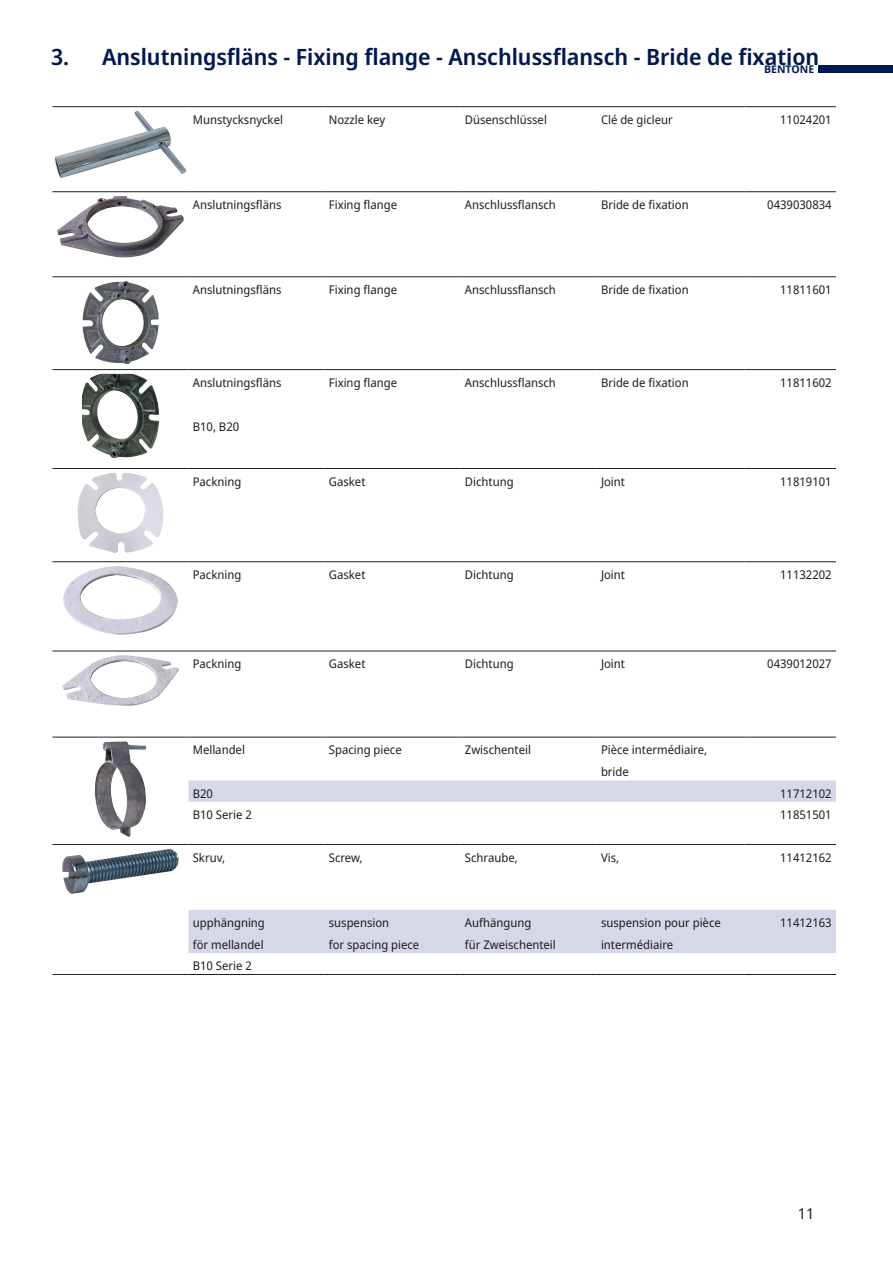
<style>
.page{position:relative;width:893px;height:1263px;background:#fff}
.page>*{position:absolute;margin:0;border:0;box-sizing:border-box;transform-origin:0 0}
.t1{font:600 22.5px "Noto Sans Display";color:#001954}
.t2{font:15px "Noto Sans";color:#231f20}
.Tabelltext{font:12px "Noto Sans Display";color:#231f20}
.Tabelltext_höger{font:12px "Noto Sans Display";color:#231f20}
.t3{font:700 10.5px "Noto Sans";color:#001954}
</style>
<div class="page">
<div style="left:819px;top:66px;width:74px;height:7px;background:#001954"></div>
<svg style="left:189px;top:780px;width:647px;height:173px"></svg>
<hr style="left:189px;top:106px;width:136px;height:1px;background:#231f20">
<hr style="left:325px;top:106px;width:136px;height:1px;background:#231f20">
<hr style="left:461px;top:106px;width:136px;height:1px;background:#231f20">
<hr style="left:597px;top:106px;width:147px;height:1px;background:#231f20">
<hr style="left:744px;top:106px;width:92px;height:1px;background:#231f20">
<hr style="left:52px;top:191px;width:137px;height:1px;background:#231f20">
<hr style="left:189px;top:191px;width:136px;height:1px;background:#231f20">
<hr style="left:325px;top:191px;width:136px;height:1px;background:#231f20">
<hr style="left:461px;top:191px;width:136px;height:1px;background:#231f20">
<hr style="left:597px;top:191px;width:147px;height:1px;background:#231f20">
<hr style="left:744px;top:191px;width:92px;height:1px;background:#231f20">
<hr style="left:52px;top:276px;width:137px;height:1px;background:#231f20">
<hr style="left:189px;top:276px;width:136px;height:1px;background:#231f20">
<hr style="left:325px;top:276px;width:136px;height:1px;background:#231f20">
<hr style="left:461px;top:276px;width:136px;height:1px;background:#231f20">
<hr style="left:597px;top:276px;width:147px;height:1px;background:#231f20">
<hr style="left:744px;top:276px;width:92px;height:1px;background:#231f20">
<hr style="left:52px;top:369px;width:137px;height:1px;background:#231f20">
<hr style="left:189px;top:369px;width:136px;height:1px;background:#231f20">
<hr style="left:325px;top:369px;width:136px;height:1px;background:#231f20">
<hr style="left:461px;top:369px;width:136px;height:1px;background:#231f20">
<hr style="left:597px;top:369px;width:147px;height:1px;background:#231f20">
<hr style="left:744px;top:369px;width:92px;height:1px;background:#231f20">
<hr style="left:52px;top:468px;width:137px;height:1px;background:#231f20">
<hr style="left:189px;top:468px;width:136px;height:1px;background:#231f20">
<hr style="left:325px;top:468px;width:136px;height:1px;background:#231f20">
<hr style="left:461px;top:468px;width:136px;height:1px;background:#231f20">
<hr style="left:597px;top:468px;width:147px;height:1px;background:#231f20">
<hr style="left:744px;top:468px;width:92px;height:1px;background:#231f20">
<hr style="left:52px;top:561px;width:137px;height:1px;background:#231f20">
<hr style="left:189px;top:561px;width:136px;height:1px;background:#231f20">
<hr style="left:325px;top:561px;width:136px;height:1px;background:#231f20">
<hr style="left:461px;top:561px;width:136px;height:1px;background:#231f20">
<hr style="left:597px;top:561px;width:147px;height:1px;background:#231f20">
<hr style="left:744px;top:561px;width:92px;height:1px;background:#231f20">
<hr style="left:52px;top:651px;width:137px;height:1px;background:#231f20">
<hr style="left:189px;top:651px;width:136px;height:1px;background:#231f20">
<hr style="left:325px;top:651px;width:136px;height:1px;background:#231f20">
<hr style="left:461px;top:651px;width:136px;height:1px;background:#231f20">
<hr style="left:597px;top:651px;width:147px;height:1px;background:#231f20">
<hr style="left:744px;top:651px;width:92px;height:1px;background:#231f20">
<hr style="left:189px;top:737px;width:136px;height:1px;background:#231f20">
<hr style="left:325px;top:737px;width:136px;height:1px;background:#231f20">
<hr style="left:461px;top:737px;width:136px;height:1px;background:#231f20">
<hr style="left:597px;top:737px;width:147px;height:1px;background:#231f20">
<hr style="left:744px;top:737px;width:92px;height:1px;background:#231f20">
<hr style="left:189px;top:844px;width:136px;height:1px;background:#231f20">
<hr style="left:325px;top:844px;width:136px;height:1px;background:#231f20">
<hr style="left:461px;top:844px;width:136px;height:1px;background:#231f20">
<hr style="left:597px;top:844px;width:147px;height:1px;background:#231f20">
<hr style="left:744px;top:844px;width:92px;height:1px;background:#231f20">
<hr style="left:189px;top:974px;width:136px;height:1px;background:#231f20">
<hr style="left:325px;top:974px;width:136px;height:1px;background:#231f20">
<hr style="left:461px;top:974px;width:136px;height:1px;background:#231f20">
<hr style="left:597px;top:974px;width:147px;height:1px;background:#231f20">
<hr style="left:744px;top:974px;width:92px;height:1px;background:#231f20">
<hr style="left:52px;top:106px;width:137px;height:1px;background:#231f20">
<hr style="left:52px;top:737px;width:137px;height:1px;background:#231f20">
<hr style="left:52px;top:844px;width:137px;height:1px;background:#231f20">
<hr style="left:52px;top:974px;width:137px;height:1px;background:#231f20">
<img style="left:54px;top:111px;width:132px;height:67px">
<img style="left:57px;top:196px;width:127px;height:62px">
<img style="left:82px;top:281px;width:76px;height:83px">
<img style="left:82px;top:374px;width:77px;height:84px">
<img style="left:78px;top:473px;width:86px;height:80px">
<img style="left:63px;top:566px;width:115px;height:69px">
<img style="left:62px;top:655px;width:117px;height:51px">
<img style="left:94px;top:741px;width:52px;height:96px">
<img style="left:62px;top:849px;width:117px;height:45px">
<p class="t1" style="left:51px;top:41px;width:770px">3. Anslutningsfläns - Fixing flange - Anschlussflansch - Bride de fixation</p>
<p class="t3" style="left:764px;top:62px;width:52px">BENTONE</p>
<p class="Tabelltext" style="left:193px;top:111px;width:92px">Munstycksnyckel</p>
<p class="Tabelltext" style="left:329px;top:111px;width:58px">Nozzle key</p>
<p class="Tabelltext" style="left:465px;top:111px;width:84px">Düsenschlüssel</p>
<p class="Tabelltext" style="left:601px;top:111px;width:73px">Clé de gicleur</p>
<p class="Tabelltext_höger" style="left:780px;top:111px;width:53px">11024201</p>
<p class="Tabelltext" style="left:193px;top:196px;width:90px">Anslutningsfläns</p>
<p class="Tabelltext" style="left:329px;top:196px;width:70px">Fixing flange</p>
<p class="Tabelltext" style="left:465px;top:196px;width:93px">Anschlussflansch</p>
<p class="Tabelltext" style="left:601px;top:196px;width:89px">Bride de fixation</p>
<p class="Tabelltext_höger" style="left:767px;top:196px;width:66px">0439030834</p>
<p class="Tabelltext" style="left:193px;top:281px;width:90px">Anslutningsfläns</p>
<p class="Tabelltext" style="left:329px;top:281px;width:70px">Fixing flange</p>
<p class="Tabelltext" style="left:465px;top:281px;width:93px">Anschlussflansch</p>
<p class="Tabelltext" style="left:601px;top:281px;width:89px">Bride de fixation</p>
<p class="Tabelltext_höger" style="left:780px;top:281px;width:53px">11811601</p>
<p class="Tabelltext" style="left:193px;top:374px;width:90px">Anslutningsfläns</p>
<p class="Tabelltext" style="left:193px;top:418px;width:48px">B10, B20</p>
<p class="Tabelltext" style="left:329px;top:374px;width:70px">Fixing flange</p>
<p class="Tabelltext" style="left:465px;top:374px;width:93px">Anschlussflansch</p>
<p class="Tabelltext" style="left:601px;top:374px;width:89px">Bride de fixation</p>
<p class="Tabelltext_höger" style="left:780px;top:374px;width:53px">11811602</p>
<p class="Tabelltext" style="left:193px;top:473px;width:50px">Packning</p>
<p class="Tabelltext" style="left:329px;top:473px;width:38px">Gasket</p>
<p class="Tabelltext" style="left:465px;top:473px;width:50px">Dichtung</p>
<p class="Tabelltext" style="left:601px;top:473px;width:26px">Joint</p>
<p class="Tabelltext_höger" style="left:780px;top:473px;width:53px">11819101</p>
<p class="Tabelltext" style="left:193px;top:566px;width:50px">Packning</p>
<p class="Tabelltext" style="left:329px;top:566px;width:38px">Gasket</p>
<p class="Tabelltext" style="left:465px;top:566px;width:50px">Dichtung</p>
<p class="Tabelltext" style="left:601px;top:566px;width:26px">Joint</p>
<p class="Tabelltext_höger" style="left:780px;top:566px;width:53px">11132202</p>
<p class="Tabelltext" style="left:193px;top:655px;width:50px">Packning</p>
<p class="Tabelltext" style="left:329px;top:655px;width:38px">Gasket</p>
<p class="Tabelltext" style="left:465px;top:655px;width:50px">Dichtung</p>
<p class="Tabelltext" style="left:601px;top:655px;width:26px">Joint</p>
<p class="Tabelltext_höger" style="left:767px;top:655px;width:66px">0439012027</p>
<p class="Tabelltext" style="left:193px;top:741px;width:54px">Mellandel</p>
<p class="Tabelltext" style="left:329px;top:741px;width:74px">Spacing piece</p>
<p class="Tabelltext" style="left:465px;top:741px;width:68px">Zwischenteil</p>
<p class="Tabelltext" style="left:601px;top:741px;width:108px">Pièce intermédiaire,</p>
<p class="Tabelltext" style="left:601px;top:763px;width:29px">bride</p>
<p class="Tabelltext" style="left:193px;top:785px;width:22px">B20</p>
<p class="Tabelltext_höger" style="left:780px;top:785px;width:53px">11712102</p>
<p class="Tabelltext" style="left:193px;top:806px;width:61px">B10 Serie 2</p>
<p class="Tabelltext_höger" style="left:780px;top:806px;width:53px">11851501</p>
<p class="Tabelltext" style="left:193px;top:849px;width:34px">Skruv,</p>
<p class="Tabelltext" style="left:329px;top:849px;width:35px">Screw,</p>
<p class="Tabelltext" style="left:465px;top:849px;width:54px">Schraube,</p>
<p class="Tabelltext" style="left:601px;top:849px;width:20px">Vis,</p>
<p class="Tabelltext_höger" style="left:780px;top:849px;width:53px">11412162</p>
<p class="Tabelltext" style="left:193px;top:914px;width:74px">upphängning</p>
<p class="Tabelltext" style="left:193px;top:936px;width:72px">för mellandel</p>
<p class="Tabelltext" style="left:193px;top:957px;width:61px">B10 Serie 2</p>
<p class="Tabelltext" style="left:329px;top:914px;width:62px">suspension</p>
<p class="Tabelltext" style="left:329px;top:936px;width:92px">for spacing piece</p>
<p class="Tabelltext" style="left:465px;top:914px;width:68px">Aufhängung</p>
<p class="Tabelltext" style="left:465px;top:936px;width:92px">für Zweischenteil</p>
<p class="Tabelltext" style="left:601px;top:914px;width:121px">suspension pour pièce</p>
<p class="Tabelltext" style="left:601px;top:936px;width:74px">intermédiaire</p>
<p class="Tabelltext_höger" style="left:780px;top:914px;width:53px">11412163</p>
<p class="t2" style="left:798px;top:1203px;width:18px">11</p>
</div>
